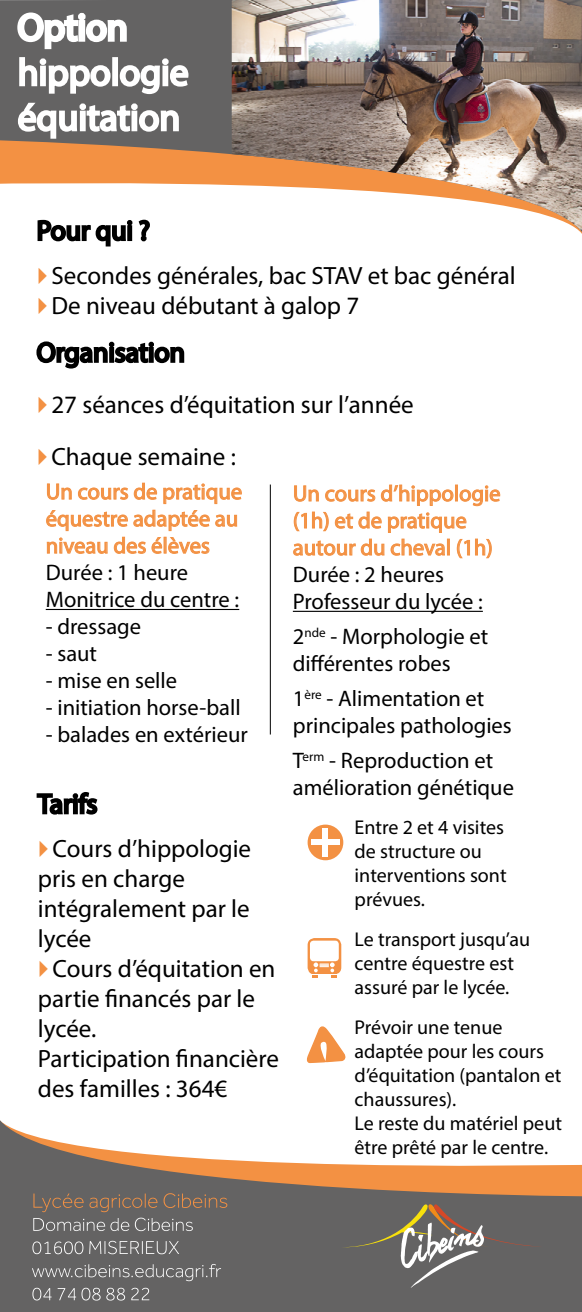
<style>
.page{position:relative;width:582px;height:1312px;background:#fff}
.page>*{position:absolute;margin:0;border:0;box-sizing:border-box;transform-origin:0 0}
.t1{font:37.5px/45px "Myriad Pro";color:#fff}
.t2{font:25px/30px "Myriad Pro";color:#000}
.t3{font:22.5px/27px "Myriad Pro";color:#000}
.t4{font:22.5px/27px "Myriad Pro";color:#f39143}
.t5{font:20px/24px "Myriad Pro";color:#000}
</style>
<div class="page">
<svg style="left:0;top:0;width:581px;height:233px;fill:#646363"></svg>
<img style="left:231px;top:0;width:350px;height:229px">
<svg style="left:0;top:1120px;width:581px;height:191px;fill:#646363"></svg>
<svg style="left:16px;top:11px;width:173px;height:236px"></svg>
<hr style="left:46px;top:608px;width:193px;height:2px;background:#000">
<svg style="left:46px;top:482px;width:196px;height:72px"></svg>
<hr style="left:292px;top:610px;width:190px;height:1px;background:#000">
<svg style="left:293px;top:484px;width:207px;height:75px"></svg>
<hr style="left:269px;top:484px;width:1px;height:250px;background:#000">
<svg style="left:36px;top:792px;width:62px;height:23px"></svg>
<svg style="left:306px;top:1026px;width:39px;height:38px"></svg>
<div style="left:307px;top:824px;width:36px;height:36px;background:#f39143;border-radius:50%"></div>
<div style="left:322px;top:828px;width:6px;height:28px;background:#fff"></div>
<div style="left:311px;top:839px;width:28px;height:6px;background:#fff"></div>
<svg style="left:307px;top:937px;width:34px;height:37px"></svg>
<hr style="left:309px;top:973px;width:30px;height:1px;background:#fff">
<div style="left:309px;top:940px;width:29px;height:21px;background:#fff;border-radius:4px"></div>
<svg style="left:312px;top:961px;width:24px;height:17px"></svg>
<svg style="left:341px;top:1203px;width:200px;height:83px;background:#73706c"></svg>
<svg style="left:33px;top:1192px;width:194px;height:19px;background:#76685e"></svg>
<svg style="left:33px;top:1217px;width:160px;height:13px;background:#7a7979"></svg>
<svg style="left:32px;top:1240px;width:147px;height:13px;background:#7d7d7d"></svg>
<svg style="left:32px;top:1263px;width:189px;height:17px;background:#777676"></svg>
<svg style="left:32px;top:1287px;width:117px;height:13px;background:#7e7e7e"></svg>
<svg style="left:36px;top:341px;width:149px;height:28px"></svg>
<h1 class="t1" style="left:18px;top:49px;width:172px">hippologie équitation</h1>
<p class="t2" style="left:51px;top:260px;width:465px">Secondes générales, bac STAV et bac général<br>De niveau débutant à galop 7</p>
<p class="t2" style="left:51px;top:378px;width:363px;line-height:51.8px">27 séances d’équitation sur l’année<br>Chaque semaine :</p>
<p class="t4" style="left:46px;top:477px;width:198px">Un cours de pratique équestre adaptée au niveau des élèves</p>
<p class="t3" style="left:46px;top:558px;width:195px">Durée : 1 heure<br>Monitrice du centre :</p>
<p class="t3" style="left:46px;top:612px;width:97px">- dressage</p>
<p class="t3" style="left:46px;top:639px;width:53px">- saut</p>
<p class="t3" style="left:46px;top:666px;width:133px">- mise en selle</p>
<p class="t3" style="left:46px;top:693px;width:196px">- initiation horse-ball</p>
<p class="t3" style="left:46px;top:720px;width:203px">- balades en extérieur</p>
<p class="t4" style="left:292px;top:479px;width:209px">Un cours d’hippologie (1h) et de pratique autour du cheval (1h)</p>
<p class="t3" style="left:292px;top:560px;width:191px">Durée : 2 heures<br>Professeur du lycée :</p>
<p class="t3" style="left:292px;top:622px;width:197px">2<sup>nde</sup> - Morphologie et différentes robes</p>
<p class="t3" style="left:292px;top:684px;width:220px">1<sup>ère</sup> - Alimentation et principales pathologies</p>
<p class="t3" style="left:292px;top:746px;width:222px">T<sup>erm</sup> - Reproduction et amélioration génétique</p>
<p class="t2" style="left:53px;top:833px;width:200px">Cours d’hippologie</p>
<p class="t2" style="left:38px;top:863px;width:148px">pris en charge</p>
<p class="t2" style="left:38px;top:893px;width:213px">intégralement par le</p>
<p class="t2" style="left:38px;top:923px;width:55px">lycée</p>
<p class="t2" style="left:53px;top:953px;width:224px">Cours d’équitation en</p>
<p class="t2" style="left:38px;top:983px;width:218px">partie financés par le</p>
<p class="t2" style="left:38px;top:1013px;width:60px">lycée.</p>
<p class="t2" style="left:38px;top:1043px;width:242px">Participation financière</p>
<p class="t2" style="left:38px;top:1073px;width:191px">des familles : 364€</p>
<p class="t5" style="left:354px;top:815px;width:153px">Entre 2 et 4 visites de structure ou interventions sont prévues.</p>
<p class="t5" style="left:354px;top:927px;width:177px">Le transport jusqu’au centre équestre est assuré par le lycée.</p>
<p class="t5" style="left:354px;top:1014px;width:209px">Prévoir une tenue adaptée pour les cours d’équitation (pantalon et chaussures).<br>Le reste du matériel peut être prêté par le centre.</p>
</div>
